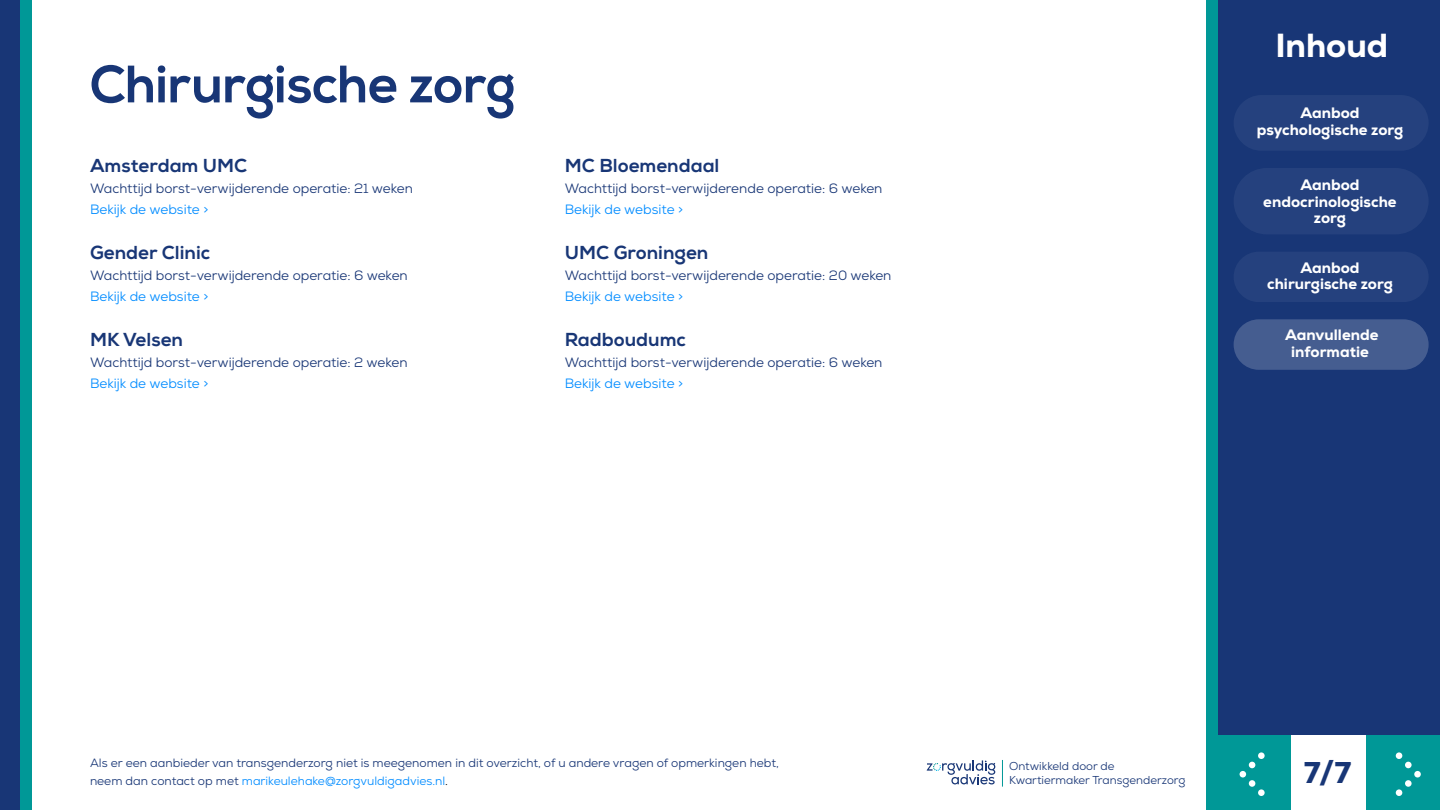
<style>
.page{position:relative;width:1440px;height:810px;background:#fff}
.page>*{position:absolute;margin:0;border:0;box-sizing:border-box;transform-origin:0 0}
.t1{font:700 52.5px "Nexa";color:#183676}
.t2{font:800 33.3px "Nexa";color:#fff}
.t3{font:800 30px "Nexa";color:#183676}
.t4{font:800 18.75px "Nexa";color:#183676}
.t5{font:800 15.15px/16.5px "Nexa";color:#fff;text-align:center}
.t6{font:13.5px "Nexa";color:#183676}
.t7{font:13.5px "Nexa";color:#008cff}
.t8{font:12px/18px "Nexa";color:#183676}
.t9{font:11.48px/13.7px "Nexa";color:#183676}
.s1{color:#008cff}
.s2{color:#000}
</style>
<div class="page">
<div style="left:1218px;top:0;width:222px;height:810px;background:#183676"></div>
<div style="left:1366px;top:736px;width:74px;height:74px;background:#009897"></div>
<div style="left:1218px;top:736px;width:74px;height:74px;background:#009897"></div>
<div style="left:1292px;top:736px;width:74px;height:74px;background:#fff"></div>
<div style="left:1414px;top:771px;width:7px;height:7px;background:#fff;border-radius:50%"></div>
<div style="left:1405px;top:762px;width:7px;height:6px;background:#fff;border-radius:50%"></div>
<div style="left:1396px;top:752px;width:6px;height:7px;background:#fff;border-radius:50%"></div>
<div style="left:1396px;top:789px;width:6px;height:7px;background:#fff;border-radius:50%"></div>
<div style="left:1405px;top:780px;width:7px;height:7px;background:#fff;border-radius:50%"></div>
<svg style="left:927px;top:760px;width:68px;height:24px"></svg>
<svg style="left:1002px;top:760px;width:1px;height:27px"></svg>
<div style="left:0;top:0;width:22px;height:809px;background:#183676"></div>
<div style="left:20px;top:0;width:12px;height:809px;background:#009897"></div>
<div style="left:1207px;top:0;width:11px;height:810px;background:#009897"></div>
<div style="left:1240px;top:771px;width:6px;height:7px;background:#fff;border-radius:50%"></div>
<svg style="left:1249px;top:762px;width:6px;height:6px"></svg>
<div style="left:1258px;top:752px;width:7px;height:7px;background:#fff;border-radius:50%"></div>
<div style="left:1258px;top:789px;width:7px;height:7px;background:#fff;border-radius:50%"></div>
<div style="left:1249px;top:780px;width:6px;height:7px;background:#fff;border-radius:50%"></div>
<div style="left:1234px;top:95px;width:195px;height:56px;background:#25417e;border-radius:28px"></div>
<div style="left:1234px;top:252px;width:195px;height:50px;background:#25417e;border-radius:25px"></div>
<div style="left:1234px;top:168px;width:195px;height:66px;background:#25417e;border-radius:33px"></div>
<div style="left:1234px;top:319px;width:195px;height:51px;background:#455d90;border-radius:25px"></div>
<h1 class="t1" style="left:90px;top:54px;width:427px">Chirurgische zorg</h1>
<h3 class="t4" style="left:90px;top:154px;width:159px">Amsterdam UMC</h3>
<p class="t6" style="left:90px;top:180px;width:325px">Wachttijd borst-verwijderende operatie: 21 weken</p>
<p class="t7" style="left:90px;top:201px;width:120px">Bekijk de website &gt;</p>
<h3 class="t4" style="left:90px;top:241px;width:122px">Gender Clinic</h3>
<p class="t6" style="left:90px;top:267px;width:319px">Wachttijd borst-verwijderende operatie: 6 weken</p>
<p class="t7" style="left:90px;top:288px;width:120px">Bekijk de website &gt;</p>
<h3 class="t4" style="left:90px;top:328px;width:95px">MK Velsen</h3>
<p class="t6" style="left:90px;top:354px;width:319px">Wachttijd borst-verwijderende operatie: 2 weken</p>
<p class="t7" style="left:90px;top:375px;width:120px">Bekijk de website &gt;</p>
<h3 class="t4" style="left:565px;top:154px;width:156px">MC Bloemendaal</h3>
<p class="t6" style="left:565px;top:180px;width:319px">Wachttijd borst-verwijderende operatie: 6 weken</p>
<p class="t7" style="left:565px;top:201px;width:120px">Bekijk de website &gt;</p>
<h3 class="t4" style="left:565px;top:241px;width:145px">UMC Groningen</h3>
<p class="t6" style="left:565px;top:267px;width:328px">Wachttijd borst-verwijderende operatie: 20 weken</p>
<p class="t7" style="left:565px;top:288px;width:120px">Bekijk de website &gt;</p>
<h3 class="t4" style="left:565px;top:328px;width:123px">Radboudumc</h3>
<p class="t6" style="left:565px;top:354px;width:319px">Wachttijd borst-verwijderende operatie: 6 weken</p>
<p class="t7" style="left:565px;top:375px;width:120px">Bekijk de website &gt;</p>
<h2 class="t2" style="left:1275px;top:25px;width:114px">Inhoud</h2>
<p class="t5" style="left:1257px;top:105px;width:148px">Aanbod psychologische zorg</p>
<p class="t5" style="left:1263px;top:177px;width:135px">Aanbod endocrinologische zorg</p>
<p class="t5" style="left:1267px;top:259px;width:127px">Aanbod chirurgische zorg</p>
<p class="t5" style="left:1285px;top:327px;width:95px">Aanvullende informatie</p>
<p class="t8" style="left:90px;top:754px;width:690px">Als er een aanbieder van transgenderzorg niet is meegenomen in dit overzicht, of u andere vragen of opmerkingen hebt, neem dan contact op met <span class="s1">marikeulehake@zorgvuldigadvies.nl</span><span class="s2">.</span></p>
<p class="t9" style="left:1009px;top:759px;width:178px">Ontwikkeld door de<br>Kwartiermaker Transgenderzorg</p>
<h3 class="t3" style="left:1304px;top:753px;width:49px">7/7</h3>
</div>
